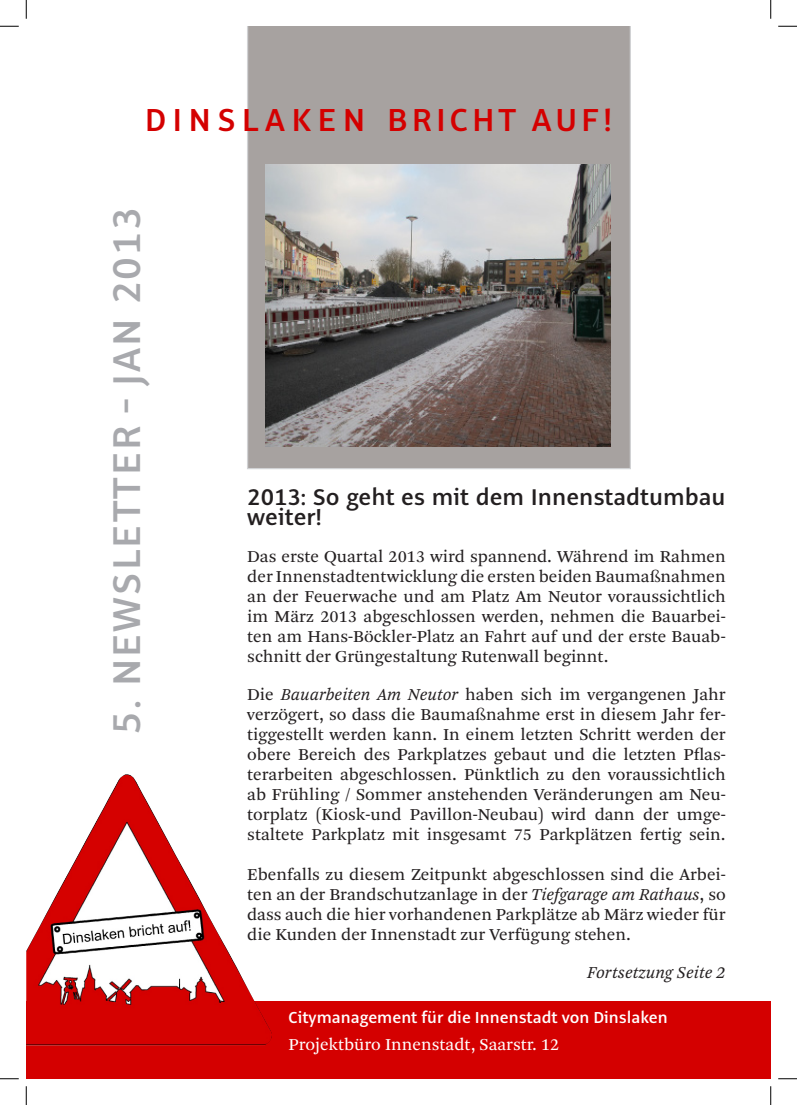
<style>
.page{position:relative;width:797px;height:1105px;background:#fff}
.page>*{position:absolute;margin:0;border:0;box-sizing:border-box;transform-origin:0 0}
.Fließtext_12{font:600 42.5px "Alto Pro";letter-spacing:.05em;color:#a8a9ad}
.überschrift{font:600 35px "Alto Pro";letter-spacing:.18em;color:#d40000}
.überschrift-2{font:600 25px/20px "Alto Pro";color:#231f20}
.überschrift-3{font:17.5px/20px "Arnhem Pro Blond";color:#231f20;text-align:justify}
.Fließtext_12-2{font:600 17.5px "Alto Pro";color:#fff}
.Fließtext_12-3{font:17.5px "Arnhem Pro Blond";color:#fff}
.Fließtext_12-4{font:italic 17.5px "Arnhem Pro Blond";color:#231f20}
.s1{font-style:italic}
</style>
<div class="page">
<div style="left:247px;top:26px;width:384px;height:443px;background:#a7a2a0"></div>
<div style="left:26px;top:1001px;width:744px;height:78px;background:#d40000"></div>
<img style="left:26px;top:774px;width:246px;height:271px">
<img style="left:265px;top:164px;width:345px;height:283px">
<svg style="left:0;top:25px;width:19px;height:2px"></svg>
<svg style="left:778px;top:25px;width:19px;height:2px"></svg>
<svg style="left:0;top:1078px;width:19px;height:1px"></svg>
<svg style="left:778px;top:1078px;width:19px;height:1px"></svg>
<svg style="left:25px;top:0;width:2px;height:19px"></svg>
<svg style="left:25px;top:1086px;width:2px;height:19px"></svg>
<svg style="left:770px;top:0;width:1px;height:19px"></svg>
<svg style="left:770px;top:1086px;width:1px;height:19px"></svg>
<p class="überschrift" style="left:145px;top:98px;width:469px">DINSLAKEN BRICHT AUF!</p>
<p class="Fließtext_12" style="left:100px;top:735px;width:529px;rotate:-90deg">5. NEWSLETTER - JAN 2013</p>
<p class="überschrift-2" style="left:247px;top:487px;width:480px">2013: So geht es mit dem Innenstadtumbau weiter!</p>
<p class="überschrift-3" style="left:247px;top:547px;width:480px">Das erste Quartal 2013 wird spannend. Während im Rahmen der Innenstadtentwicklung die ersten beiden Baumaßnahmen an der Feuerwache und am Platz Am Neutor voraussichtlich im März 2013 abgeschlossen werden, nehmen die Bauarbei&shy;ten am Hans-Böckler-Platz an Fahrt auf und der erste Bauab&shy;schnitt der Grüngestaltung Rutenwall beginnt.</p>
<p class="überschrift-3" style="left:247px;top:685px;width:480px">Die <span class="s1">Bauarbeiten Am Neutor</span> haben sich im vergangenen Jahr verzögert, so dass die Baumaßnahme erst in diesem Jahr fer&shy;tiggestellt werden kann. In einem letzten Schritt werden der obere Bereich des Parkplatzes gebaut und die letzten Pflas&shy;terarbeiten abgeschlossen. Pünktlich zu den voraussichtlich ab Frühling / Sommer anstehenden Veränderungen am Neu&shy;torplatz (Kiosk-und Pavillon-Neubau) wird dann der umge&shy;staltete Parkplatz mit insgesamt 75 Parkplätzen fertig sein.</p>
<p class="überschrift-3" style="left:247px;top:865px;width:480px">Ebenfalls zu diesem Zeitpunkt abgeschlossen sind die Arbei&shy;ten an der Brandschutzanlage in der <span class="s1">Tiefgarage am Rathaus</span>, so dass auch die hier vorhandenen Parkplätze ab März wieder für die Kunden der Innenstadt zur Verfügung stehen.</p>
<p class="Fließtext_12-4" style="left:587px;top:961px;width:140px">Fortsetzung Seite 2</p>
<p class="Fließtext_12-2" style="left:288px;top:1007px;width:380px">Citymanagement für die Innenstadt von Dinslaken</p>
<p class="Fließtext_12-3" style="left:288px;top:1033px;width:272px">Projektbüro Innenstadt, Saarstr. 12</p>
</div>
